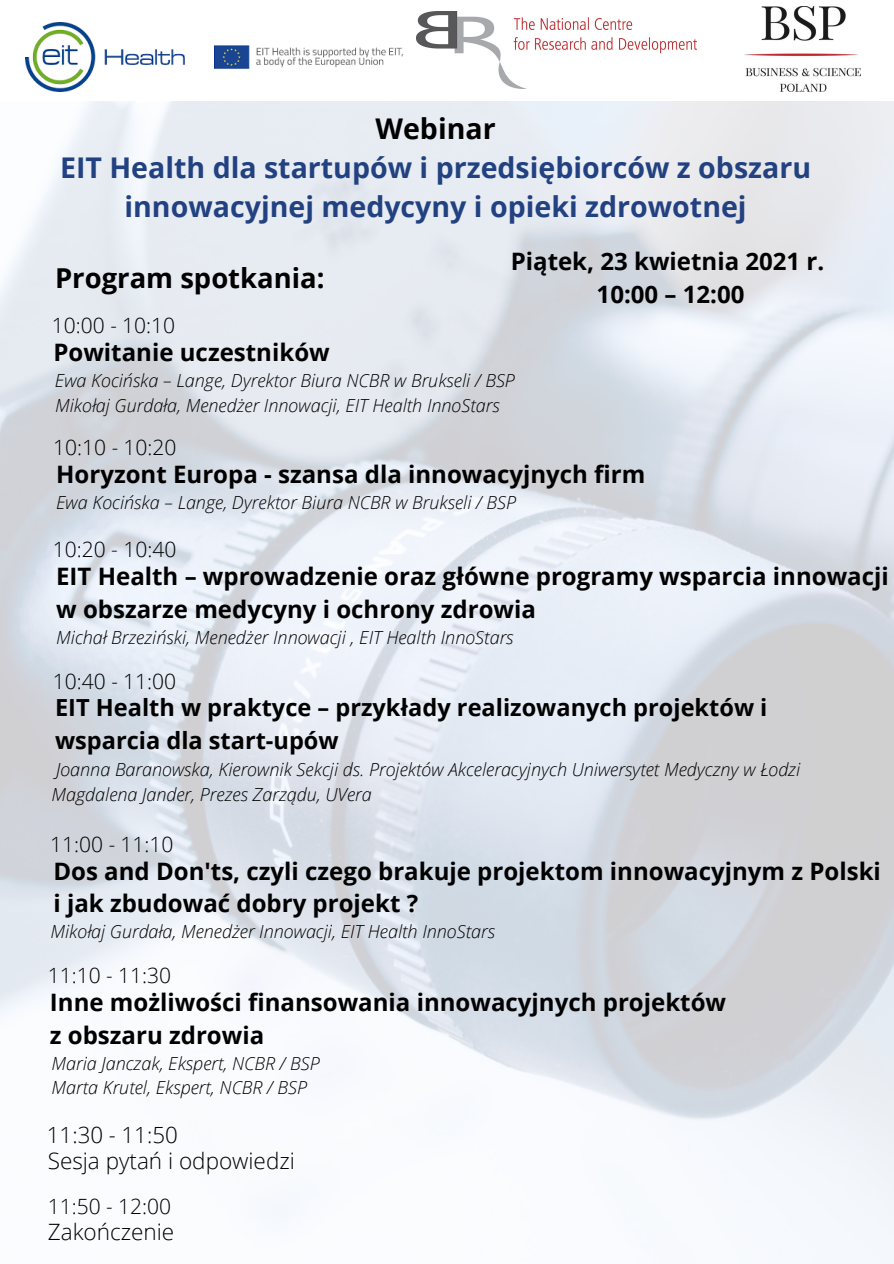
<style>
.page{position:relative;width:894px;height:1264px;background:#fff}
.page>*{position:absolute;margin:0;border:0;box-sizing:border-box;transform-origin:0 0}
.t1{font:700 28.5px/39.5px "Open Sans";color:#224181;text-align:center}
.t2{font:700 28.5px "Open Sans";color:#000}
.t3{font:700 27.45px "Open Sans";color:#000}
.t4{font:700 24px "Open Sans";color:#000}
.t5{font:700 23.55px "Open Sans";color:#000}
.t6{font:300 22.5px "Open Sans";color:#000}
.t7{font:300 22.35px "Open Sans";color:#000}
.t8{font:300 21px "Open Sans";color:#000}
.t9{font:italic 300 18px "Open Sans";color:#000}
.s1{font-style:italic}
</style>
<div class="page">
<img style="left:416px;top:11px;width:280px;height:78px">
<img style="left:744px;top:6px;width:116px;height:86px">
<img style="left:25px;top:22px;width:378px;height:70px">
<p class="t2" style="left:375px;top:108px;width:122px">Webinar</p>
<p class="t1" style="left:60px;top:147px;width:752px">EIT Health dla startupów i przedsiębiorców z obszaru innowacyjnej medycyny i opieki zdrowotnej</p>
<p class="t3" style="left:55px;top:259px;width:271px">Program spotkania:</p>
<p class="t4" style="left:510px;top:244px;width:315px">Piątek, 23 kwietnia 2021 r.</p>
<p class="t4" style="left:596px;top:277px;width:149px">10:00 – 12:00</p>
<p class="t8" style="left:52px;top:310px;width:125px">10:00 <span class="s1">-</span> 10:10</p>
<p class="t4" style="left:53px;top:335px;width:278px">Powitanie uczestników</p>
<p class="t9" style="left:55px;top:368px;width:461px">Ewa Kocińska – Lange, Dyrektor Biura NCBR w Brukseli / BSP</p>
<p class="t9" style="left:55px;top:392px;width:446px">Mikołaj Gurdała, Menedżer Innowacji, EIT Health InnoStars</p>
<p class="t8" style="left:53px;top:433px;width:125px">10:10 <span class="s1">-</span> 10:20</p>
<p class="t4" style="left:56px;top:458px;width:590px">Horyzont Europa - szansa dla innowacyjnych firm</p>
<p class="t9" style="left:56px;top:490px;width:461px">Ewa Kocińska – Lange, Dyrektor Biura NCBR w Brukseli / BSP</p>
<p class="t8" style="left:53px;top:534px;width:125px">10:20 - 10:40</p>
<p class="t4" style="left:56px;top:559px;width:833px">EIT Health – wprowadzenie oraz główne programy wsparcia innowacji</p>
<p class="t4" style="left:56px;top:592px;width:481px">w obszarze medycyny i ochrony zdrowia</p>
<p class="t9" style="left:56px;top:624px;width:458px">Michał Brzeziński, Menedżer Innowacji , EIT Health InnoStars</p>
<p class="t8" style="left:53px;top:666px;width:125px">10:40 <span class="s1">-</span> 11:00</p>
<p class="t5" style="left:55px;top:691px;width:713px">EIT Health w praktyce – przykłady realizowanych projektów i</p>
<p class="t5" style="left:55px;top:723px;width:285px">wsparcia dla start-upów</p>
<p class="t9" style="left:56px;top:756px;width:745px">Joanna Baranowska, Kierownik Sekcji ds. Projektów Akceleracyjnych Uniwersytet Medyczny w Łodzi</p>
<p class="t9" style="left:51px;top:781px;width:322px">Magdalena Jander, Prezes Zarządu, UVera</p>
<p class="t8" style="left:50px;top:829px;width:125px">11:00 <span class="s1">-</span> 11:10</p>
<p class="t4" style="left:53px;top:854px;width:828px">Dos and Don'ts, czyli czego brakuje projektom innowacyjnym z Polski</p>
<p class="t4" style="left:53px;top:886px;width:366px">i jak zbudować dobry projekt ?</p>
<p class="t9" style="left:50px;top:919px;width:446px">Mikołaj Gurdała, Menedżer Innowacji, EIT Health InnoStars</p>
<p class="t8" style="left:48px;top:960px;width:125px">11:10 <span class="s1">-</span> 11:30</p>
<p class="t4" style="left:50px;top:985px;width:677px">Inne możliwości finansowania innowacyjnych projektów</p>
<p class="t4" style="left:50px;top:1017px;width:216px">z obszaru zdrowia</p>
<p class="t9" style="left:51px;top:1050px;width:270px">Maria Janczak, Ekspert, NCBR / BSP</p>
<p class="t9" style="left:51px;top:1075px;width:257px">Marta Krutel, Ekspert, NCBR / BSP</p>
<p class="t7" style="left:47px;top:1119px;width:132px">11:30 <span class="s1">-</span> 11:50</p>
<p class="t6" style="left:48px;top:1145px;width:248px">Sesja pytań i odpowiedzi</p>
<p class="t8" style="left:48px;top:1191px;width:125px">11:50 <span class="s1">-</span> 12:00</p>
<p class="t6" style="left:48px;top:1215px;width:128px">Zakończenie</p>
</div>
